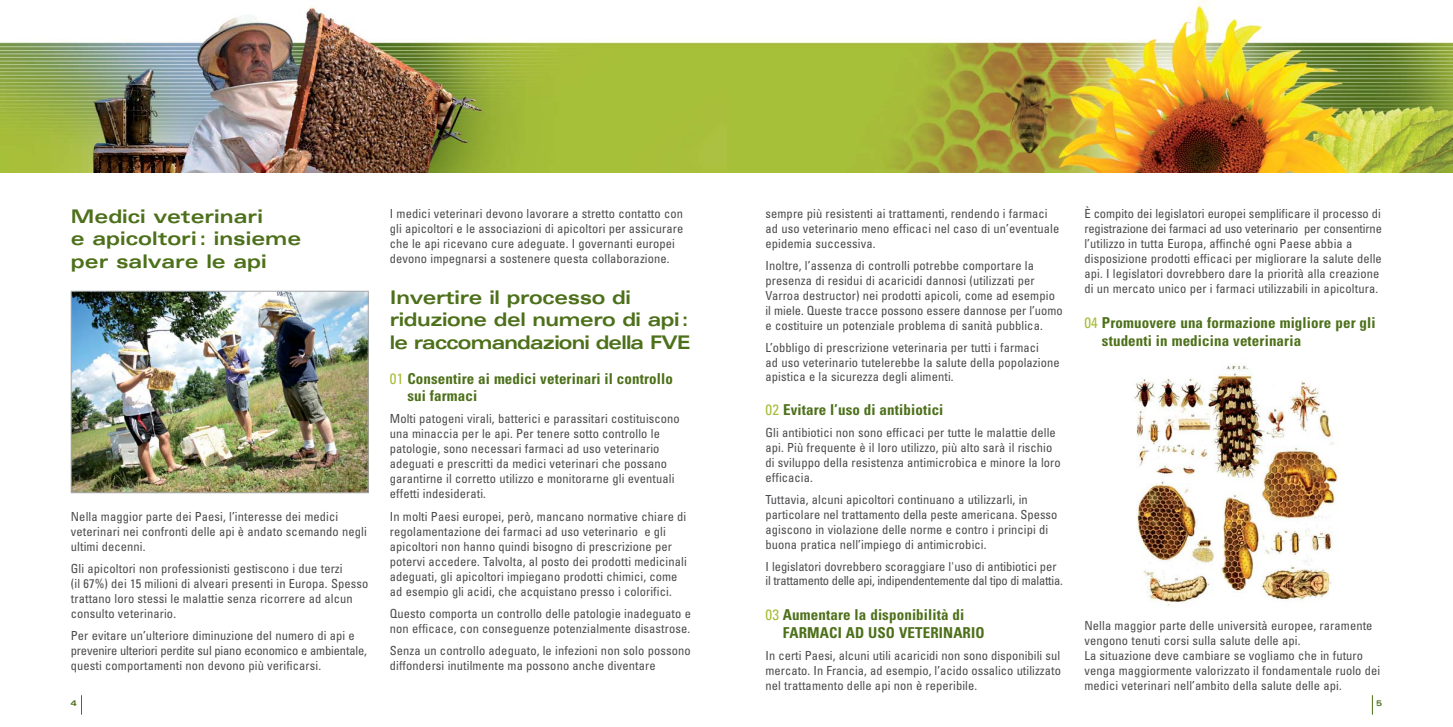
<style>
.page{position:relative;width:1453px;height:727px;background:#fff}
.page>*{position:absolute;margin:0;border:0;box-sizing:border-box;transform-origin:0 0}
.t1{font:700 expanded 18.75px/22.5px "Univers";letter-spacing:-.015em;color:#4d701a}
.t2{font:700 condensed 15px/17.5px "Univers";letter-spacing:.01em;color:#4d701a}
.t3{font:condensed 12.5px/15px "Univers";letter-spacing:.01em;color:#4c4c4e}
.t4{font:condensed 12.5px/14.9px "Univers";letter-spacing:-.02em;color:#4c4c4e}
.t5{font:700 expanded 8.12px "Univers";color:#4d701a}
.s1{font-weight:400;color:#a7bd39}
</style>
<div class="page">
<img style="left:726px;top:0;width:727px;height:172px">
<img style="left:0;top:4px;width:726px;height:169px">
<svg style="left:1372px;top:695px;width:1px;height:19px"></svg>
<svg style="left:81px;top:695px;width:1px;height:19px"></svg>
<img style="left:73px;top:293px;width:294px;height:198px">
<div style="left:71px;top:291px;width:298px;height:202px;border:1px solid #a7a9ac"></div>
<img style="left:1134px;top:364px;width:204px;height:242px">
<h1 class="t1" style="left:71px;top:206px;width:232px">Medici veterinari<br>e apicoltori : insieme per salvare le api</h1>
<p class="t3" style="left:71px;top:509px;width:297px">Nella maggior parte dei Paesi, l’interesse dei medici veterinari nei confronti delle api è andato scemando negli ultimi decenni.</p>
<p class="t3" style="left:71px;top:561px;width:299px">Gli apicoltori non professionisti gestiscono i due terzi<br>(il 67%) dei 15 milioni di alveari presenti in Europa. Spesso trattano loro stessi le malattie senza ricorrere ad alcun consulto veterinario.</p>
<p class="t3" style="left:71px;top:629px;width:297px">Per evitare un’ulteriore diminuzione del numero di api e prevenire ulteriori perdite sul piano economico e ambientale, questi comportamenti non devono più verificarsi.</p>
<p class="t3" style="left:390px;top:207px;width:295px">I medici veterinari devono lavorare a stretto contatto con gli apicoltori e le associazioni di apicoltori per assicurare che le api ricevano cure adeguate. I governanti europei devono impegnarsi a sostenere questa collaborazione.</p>
<h1 class="t1" style="left:390px;top:287px;width:302px">Invertire il processo di riduzione del numero di api : le raccomandazioni della FVE</h1>
<p class="t2" style="left:407px;top:371px;width:267px;text-indent:-18px"><span class="s1">01</span> Consentire ai medici veterinari il controllo sui farmaci</p>
<p class="t3" style="left:390px;top:412px;width:292px">Molti patogeni virali, batterici e parassitari costituiscono una minaccia per le api. Per tenere sotto controllo le patologie, sono necessari farmaci ad uso veterinario adeguati e prescritti da medici veterinari che possano garantirne il corretto utilizzo e monitorarne gli eventuali effetti indesiderati.</p>
<p class="t3" style="left:390px;top:509px;width:298px">In molti Paesi europei, però, mancano normative chiare di regolamentazione dei farmaci ad uso veterinario e gli apicoltori non hanno quindi bisogno di prescrizione per potervi accedere. Talvolta, al posto dei prodotti medicinali adeguati, gli apicoltori impiegano prodotti chimici, come ad esempio gli acidi, che acquistano presso i colorifici.</p>
<p class="t3" style="left:390px;top:606px;width:303px">Questo comporta un controllo delle patologie inadeguato e non efficace, con conseguenze potenzialmente disastrose.</p>
<p class="t3" style="left:390px;top:643px;width:302px">Senza un controllo adeguato, le infezioni non solo possono diffondersi inutilmente ma possono anche diventare</p>
<p class="t3" style="left:765px;top:207px;width:295px">sempre più resistenti ai trattamenti, rendendo i farmaci ad uso veterinario meno efficaci nel caso di un’eventuale epidemia successiva.</p>
<p class="t3" style="left:765px;top:259px;width:299px">Inoltre, l’assenza di controlli potrebbe comportare la presenza di residui di acaricidi dannosi (utilizzati per Varroa destructor) nei prodotti apicoli, come ad esempio il miele. Queste tracce possono essere dannose per l’uomo e costituire un potenziale problema di sanità pubblica.</p>
<p class="t3" style="left:765px;top:341px;width:296px">L’obbligo di prescrizione veterinaria per tutti i farmaci<br>ad uso veterinario tutelerebbe la salute della popolazione apistica e la sicurezza degli alimenti.</p>
<p class="t2" style="left:765px;top:402px;width:179px"><span class="s1">02</span> Evitare l’uso di antibiotici</p>
<p class="t3" style="left:765px;top:426px;width:297px">Gli antibiotici non sono efficaci per tutte le malattie delle api. Più frequente è il loro utilizzo, più alto sarà il rischio di sviluppo della resistenza antimicrobica e minore la loro efficacia.</p>
<p class="t3" style="left:765px;top:493px;width:293px">Tuttavia, alcuni apicoltori continuano a utilizzarli, in particolare nel trattamento della peste americana. Spesso agiscono in violazione delle norme e contro i principi di buona pratica nell’impiego di antimicrobici.</p>
<p class="t4" style="left:765px;top:559px;width:299px">I legislatori dovrebbero scoraggiare l'uso di antibiotici per il trattamento delle api, indipendentemente dal tipo di malattia.</p>
<p class="t2" style="left:783px;top:607px;width:203px;text-indent:-18px"><span class="s1">03</span> Aumentare la disponibilità di<br>FARMACI AD USO VETERINARIO</p>
<p class="t3" style="left:765px;top:649px;width:297px;text-align:justify">In certi Paesi, alcuni utili acaricidi non sono disponibili sul mercato. In Francia, ad esempio, l’acido ossalico utilizzato nel trattamento delle api non è reperibile.</p>
<p class="t3" style="left:1084px;top:207px;width:299px">È compito dei legislatori europei semplificare il processo di registrazione dei farmaci ad uso veterinario per consentirne l’utilizzo in tutta Europa, affinché ogni Paese abbia a disposizione prodotti efficaci per migliorare la salute delle api. I legislatori dovrebbero dare la priorità alla creazione di un mercato unico per i farmaci utilizzabili in apicoltura.</p>
<p class="t2" style="left:1102px;top:316px;width:275px;text-indent:-18px"><span class="s1">04</span> Promuovere una formazione migliore per gli studenti in medicina veterinaria</p>
<p class="t3" style="left:1084px;top:619px;width:297px">Nella maggior parte delle università europee, raramente vengono tenuti corsi sulla salute delle api.<br>La situazione deve cambiare se vogliamo che in futuro venga maggiormente valorizzato il fondamentale ruolo dei medici veterinari nell’ambito della salute delle api.</p>
<p class="t5" style="left:71px;top:699px;width:8px">4</p>
<p class="t5" style="left:1376px;top:699px;width:8px">5</p>
</div>
